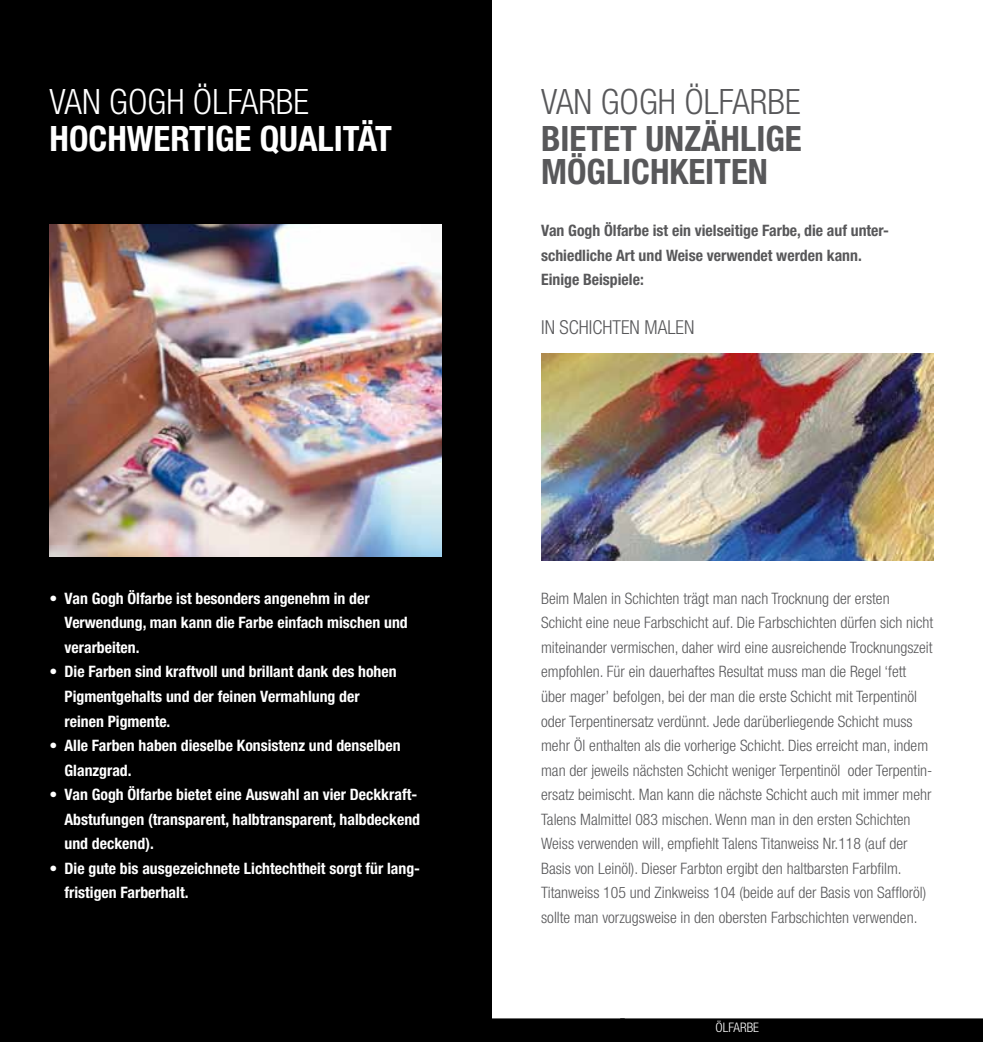
<style>
.page{position:relative;width:983px;height:1042px;background:#fff}
.page>*{position:absolute;margin:0;border:0;box-sizing:border-box;transform-origin:0 0}
.t1{font:700 condensed 35px/33.2px "Helvetica Neue LT Std";letter-spacing:.035em;color:#58585a}
.t2{font:700 condensed 35px "Helvetica Neue LT Std";color:#fff}
.t3{font:300 condensed 35px "Helvetica Neue LT Std";color:#58585a}
.t4{font:300 condensed 35px "Helvetica Neue LT Std";letter-spacing:.035em;color:#fff}
.t5{font:300 condensed 19.25px "Helvetica Neue LT Std";color:#58585a}
.t6{font:300 condensed 15.75px/24.5px "Helvetica Neue LT Std";color:#58585a}
.t7{font:700 condensed 15.75px/24.5px "Helvetica Neue LT Std";color:#fff}
.t8{font:700 condensed 15.75px/24.5px "Helvetica Neue LT Std";color:#58585a}
.t9{font:300 condensed 13.12px "Helvetica Neue LT Std";color:#fff}
</style>
<div class="page">
<div style="left:620px;top:1018px;width:362px;height:24px;background:#000"></div>
<div style="left:491px;top:1018px;width:133px;height:24px;background:#000"></div>
<div style="left:0;top:0;width:491px;height:1042px;background:#000"></div>
<img style="left:541px;top:354px;width:392px;height:206px">
<img style="left:50px;top:224px;width:391px;height:333px">
<h1 class="t4" style="left:50px;top:82px;width:97px">Van Gogh</h1>
<h1 class="t4" style="left:193px;top:82px;width:118px">Ölfarbe</h1>
<h1 class="t2" style="left:50px;top:117px;width:77px">Hochwertige</h1>
<h1 class="t2" style="left:260px;top:117px;width:37px">Qualit</h1>
<h1 class="t2" style="left:357px;top:117px;width:29px">ät</h1>
<p class="t7" style="left:64px;top:586px;width:344px;text-indent:-15px">• Van Gogh Ölfarbe ist besonders angenehm in der<br>Verwendung, man kann die Farbe einfach mischen und verarbeiten.</p>
<p class="t7" style="left:64px;top:659px;width:333px;text-indent:-15px">• Die Farben sind kraftvoll und brillant dank des hohen<br>Pigmentgehalts und der feinen Vermahlung der reinen Pigmente.</p>
<p class="t7" style="left:64px;top:733px;width:337px;text-indent:-15px">• Alle Farben haben dieselbe Konsistenz und denselben<br>Glanzgrad.</p>
<p class="t7" style="left:64px;top:782px;width:357px;text-indent:-15px">• Van Gogh Ölfarbe bietet eine Auswahl an vier Deckkraft-<br>Abstufungen (transparent, halbtransparent, halbdeckend und deckend).</p>
<p class="t7" style="left:64px;top:855px;width:357px;text-indent:-15px">• Die gute bis ausgezeichnete Lichtechtheit sorgt für lang&shy;fristigen Farberhalt.</p>
<h1 class="t3" style="left:541px;top:82px;width:97px">Van Gogh</h1>
<h1 class="t3" style="left:684px;top:82px;width:118px">Ölfarbe</h1>
<h1 class="t1" style="left:541px;top:122px;width:17px">bietet</h1>
<h1 class="t1" style="left:541px;top:122px;width:197px;text-indent:104px">unzählige<br>Möglichkeiten</h1>
<p class="t8" style="left:541px;top:218px;width:349px">Van Gogh Ölfarbe ist ein vielseitige Farbe, die auf unter&shy;schiedliche Art und Weise verwendet werden kann.<br>Einige Beispiele:</p>
<p class="t5" style="left:541px;top:316px;width:38px">In Schicht</p>
<p class="t5" style="left:620px;top:316px;width:73px">en malen</p>
<p class="t6" style="left:541px;top:586px;width:393px">Beim Malen in Schichten trägt man nach Trocknung der ersten Schicht eine neue Farbschicht auf. Die Farbschichten dürfen sich nicht miteinander vermischen, daher wird eine ausreichende Trocknungszeit empfohlen. Für ein dauerhaftes Resultat muss man die Regel ‘fett über mager’ befolgen, bei der man die erste Schicht mit Terpentinöl oder Terpentinersatz verdünnt. Jede darüberliegende Schicht muss mehr Öl enthalten als die vorherige Schicht. Dies erreicht man, indem man der jeweils nächsten Schicht weniger Terpentinöl oder Terpentin&shy;ersatz beimischt. Man kann die nächste Schicht auch mit immer mehr Talens Malmittel 083 mischen. Wenn man in den ersten Schichten Weiss verwenden will, empfiehlt Talens Titanweiss Nr.118 (auf der Basis von Leinöl). Dieser Farbton ergibt den haltbarsten Farbfilm.<br>Titanweiss 105 und Zinkweiss 104 (beide auf der Basis von Saffloröl) sollte man vorzugsweise in den obersten Farbschichten verwenden.</p>
<p class="t9" style="left:715px;top:1020px;width:45px">Ölfarbe</p>
</div>
